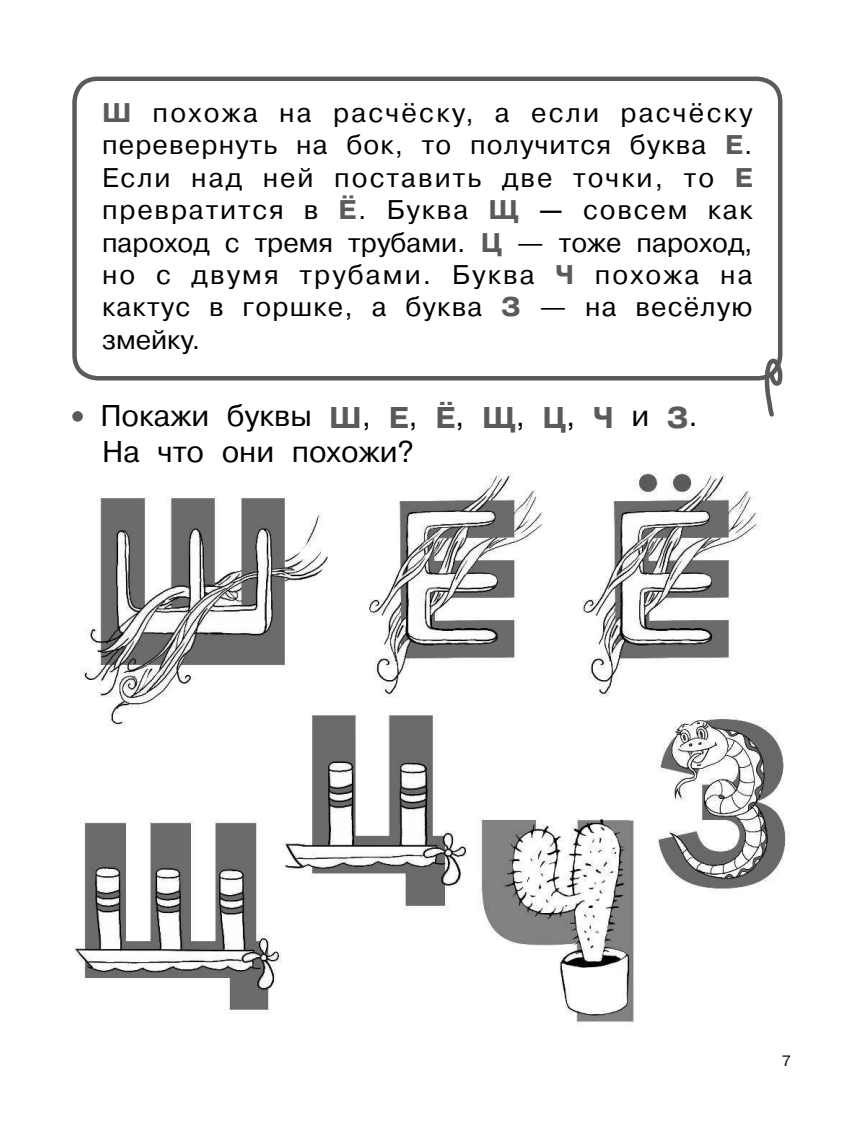
<style>
.page{position:relative;width:859px;height:1127px;background:#fff}
.page>*{position:absolute;margin:0;border:0;box-sizing:border-box;transform-origin:0 0}
.t1{font:30px/36px "Pragmatica C";color:#000}
.t2{font:27px/32.4px "Pragmatica C";letter-spacing:.045em;color:#000;text-align:justify}
.t3{font:15px "Pragmatica C";color:#000}
.s1{font-weight:700;color:#5a5a5a}
.s2{font-weight:700}
</style>
<div class="page">
<img style="left:73px;top:76px;width:713px;height:946px">
<div style="left:72px;top:77px;width:710px;height:303px;border:4px solid #5a5a5a;border-radius:23px"></div>
<svg style="left:759px;top:356px;width:26px;height:64px"></svg>
<div style="left:72px;top:411px;width:11px;height:11px;background:#5a5a5a;border-radius:50%"></div>
<p class="t2" style="left:102px;top:97px;width:652px"><span class="s1">Ш</span> похожа на расчёску, а если расчёску перевернуть на бок, то получится буква <span class="s1">Е</span>.<br>Если над ней поставить две точки, то <span class="s1">Е </span>превратится в <span class="s1">Ё</span>. Буква <span class="s1">Щ</span> <span class="s2">—</span> совсем как паро ход с тремя трубами. <span class="s1">Ц</span> — тоже пароход, но с двумя трубами. Буква <span class="s1">Ч</span> похожа на кактус в горшке, а буква <span class="s1">З</span> — на весёлую змейку.</p>
<p class="t1" style="left:100px;top:398px;width:599px">Покажи буквы <span class="s1">Ш</span>, <span class="s1">Е</span>, <span class="s1">Ё</span>, <span class="s1">Щ</span>, <span class="s1">Ц</span>, <span class="s1">Ч</span> и <span class="s1">З</span>.<br>На что они похожи?</p>
<p class="t3" style="left:782px;top:1053px;width:10px">7</p>
</div>
